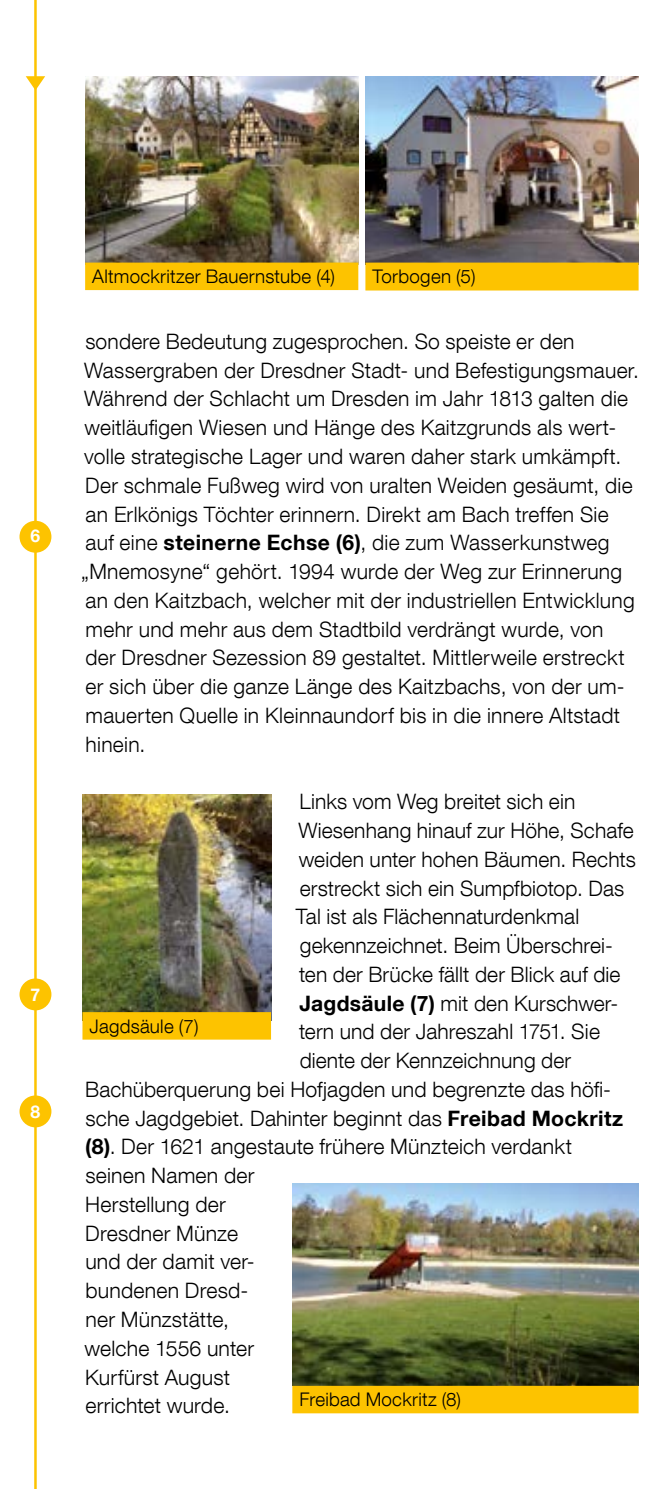
<style>
.page{position:relative;width:667px;height:1489px;background:#fff}
.page>*{position:absolute;margin:0;border:0;box-sizing:border-box;transform-origin:0 0}
.t1{font:300 21.25px/28.8px "Helvetica Neue LT Com";letter-spacing:.01em;color:#000}
.t2{font:300 18.75px "Helvetica Neue LT Com";letter-spacing:.015em;color:#000}
.t3{font:700 17.5px "Helvetica Neue LT Com";color:#fff}
.s1{font-weight:700}
</style>
<div class="page">
<hr style="left:34px;top:0;width:3px;height:1488px;background:#fdc300">
<div style="left:19px;top:978px;width:32px;height:32px;background:#fdc300;border-radius:50%"></div>
<div style="left:19px;top:521px;width:32px;height:31px;background:#fdc300;border-radius:50%"></div>
<svg style="left:26px;top:76px;width:19px;height:14px"></svg>
<img style="left:365px;top:76px;width:273px;height:186px">
<div style="left:365px;top:262px;width:273px;height:28px;background:#fdc300"></div>
<img style="left:85px;top:76px;width:273px;height:186px">
<div style="left:85px;top:262px;width:273px;height:28px;background:#fdc300"></div>
<div style="left:19px;top:1095px;width:32px;height:32px;background:#fdc300;border-radius:50%"></div>
<img style="left:82px;top:794px;width:189px;height:218px">
<div style="left:82px;top:1012px;width:189px;height:27px;background:#fdc300"></div>
<img style="left:292px;top:1183px;width:346px;height:202px">
<div style="left:292px;top:1385px;width:346px;height:28px;background:#fdc300"></div>
<p class="t3" style="left:31px;top:525px;width:11px">6</p>
<p class="t3" style="left:31px;top:983px;width:11px">7</p>
<p class="t3" style="left:31px;top:1100px;width:11px">8</p>
<p class="t2" style="left:92px;top:265px;width:244px">Altmockritzer Bauernstube (4)</p>
<p class="t2" style="left:372px;top:265px;width:104px">Torbogen (5)</p>
<p class="t1" style="left:81px;top:326px;width:559px">sondere Bedeutung zugesprochen. So speiste er den Wassergraben der Dresdner Stadt- und Befestigungsmauer.<br>Während der Schlacht um Dresden im Jahr 1813 galten die weitläufigen Wiesen und Hänge des Kaitzgrunds als wert&shy;volle strategische Lager und waren daher stark umkämpft.<br>Der schmale Fußweg wird von uralten Weiden gesäumt, die an Erlkönigs Töchter erinnern. Direkt am Bach treffen Sie<br>auf eine <span class="s1">steinerne Echse (6)</span>, die zum Wasserkunstweg „Mnemosyne“ gehört. 1994 wurde der Weg zur Erinnerung an den Kaitzbach, welcher mit der industriellen Entwicklung mehr und mehr aus dem Stadtbild verdrängt wurde, von<br>der Dresdner Sezession 89 gestaltet. Mittlerweile erstreckt er sich über die ganze Länge des Kaitzbachs, von der um&shy;mauerten Quelle in Kleinnaundorf bis in die innere Altstadt hinein.</p>
<p class="t1" style="left:299px;top:786px;width:277px">Links vom Weg breitet sich ein</p>
<p class="t1" style="left:298px;top:815px;width:336px">Wiesenhang hinauf zur Höhe, Schafe</p>
<p class="t1" style="left:298px;top:844px;width:338px">weiden unter hohen Bäumen. Rechts</p>
<p class="t1" style="left:299px;top:873px;width:325px">erstreckt sich ein Sumpfbiotop. Das</p>
<p class="t1" style="left:296px;top:901px;width:285px">Tal ist als Flächennaturdenkmal</p>
<p class="t1" style="left:299px;top:930px;width:314px">gekennzeichnet. Beim Überschrei-</p>
<p class="t1" style="left:299px;top:959px;width:323px">ten der Brücke fällt der Blick auf die</p>
<p class="t1" style="left:299px;top:988px;width:320px"><span class="s1">Jagdsäule (7)</span> mit den Kurschwer-</p>
<p class="t1" style="left:299px;top:1016px;width:302px">tern und der Jahreszahl 1751. Sie</p>
<p class="t1" style="left:299px;top:1045px;width:273px">diente der Kennzeichnung der</p>
<p class="t1" style="left:85px;top:1074px;width:527px">Bachüberquerung bei Hofjagden und begrenzte das höfi-</p>
<p class="t1" style="left:85px;top:1103px;width:539px">sche Jagdgebiet. Dahinter beginnt das <span class="s1">Freibad Mockritz</span></p>
<p class="t1" style="left:85px;top:1131px;width:488px"><span class="s1">(8)</span>. Der 1621 angestaute frühere Münzteich verdankt</p>
<p class="t1" style="left:85px;top:1160px;width:170px">seinen Namen der</p>
<p class="t1" style="left:85px;top:1189px;width:142px">Herstellung der</p>
<p class="t1" style="left:85px;top:1218px;width:154px">Dresdner Münze</p>
<p class="t1" style="left:85px;top:1246px;width:171px">und der damit ver-</p>
<p class="t1" style="left:85px;top:1275px;width:164px">bundenen Dresd-</p>
<p class="t1" style="left:85px;top:1304px;width:145px">ner Münzstätte,</p>
<p class="t1" style="left:84px;top:1333px;width:171px">welche 1556 unter</p>
<p class="t1" style="left:85px;top:1361px;width:146px">Kurfürst August</p>
<p class="t1" style="left:85px;top:1390px;width:146px">errichtet wurde.</p>
<p class="t2" style="left:89px;top:1014px;width:111px">Jagdsäule (7)</p>
<p class="t2" style="left:299px;top:1387px;width:163px">Freibad Mockritz (8)</p>
</div>
